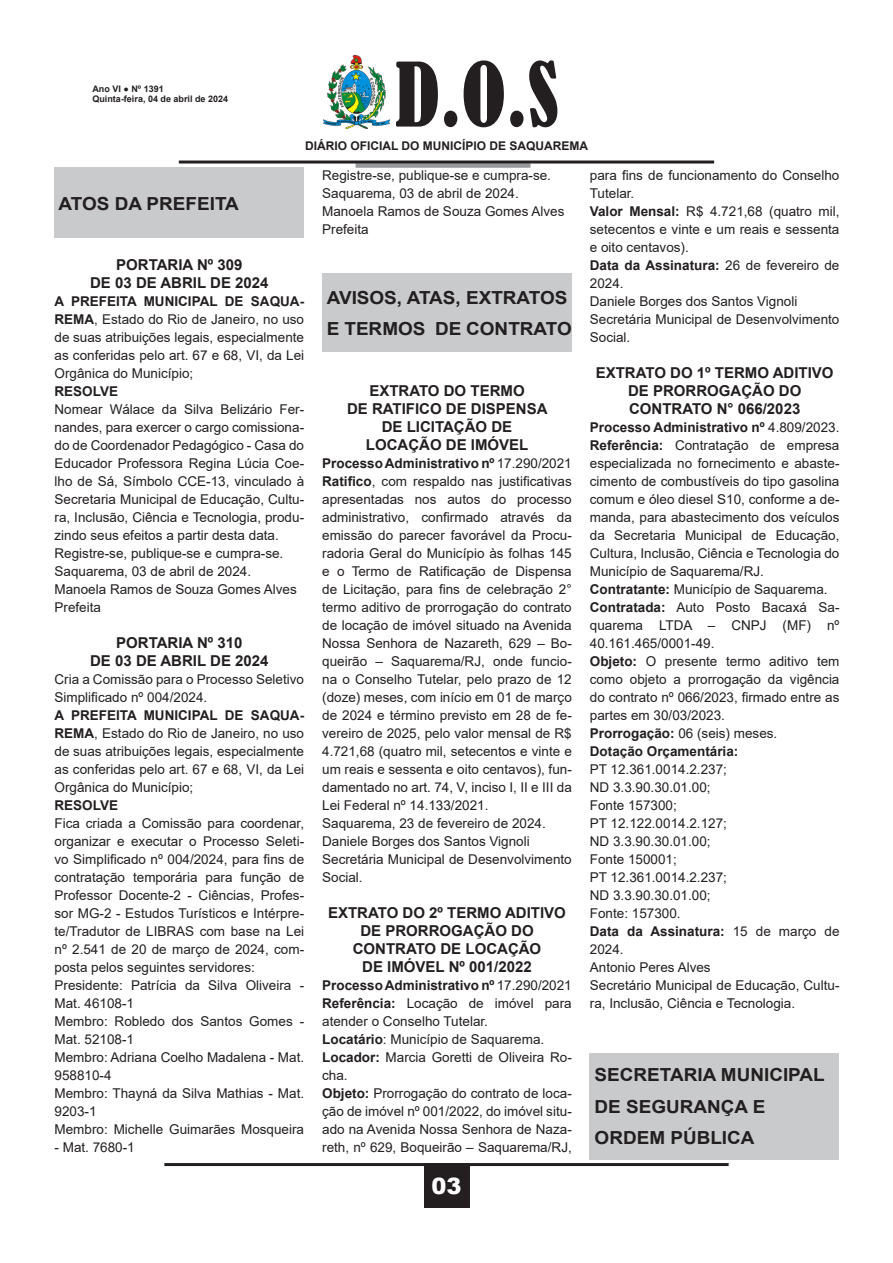
<style>
.page{position:relative;width:893px;height:1263px;background:#fff}
.page>*{position:absolute;margin:0;border:0;box-sizing:border-box;transform-origin:0 0}
.t1{font:condensed 82.5px "Bernard";color:#231f20}
.t2{font:900 22.5px "Arial";color:#fff}
.t3{font:700 18px "Arial";color:#231f20;scale:1.05 1}
.t4{font:700 15px/18px "Arial";color:#231f20;text-align:center}
.t5{font:13.5px/18px "Arial";color:#231f20}
.t6{font:700 13.5px/18px "Arial";color:#231f20}
.t7{font:700 12px "Arial";color:#231f20}
.t8{font:700 9px/10.8px "Arial";color:#231f20}
.s1{font-weight:700}
.s2{font-weight:400}
</style>
<div class="page">
<hr style="left:164px;top:1163px;width:565px;height:3px;background:#231f20">
<div style="left:424px;top:1163px;width:45px;height:45px;background:#231f20"></div>
<img style="left:324px;top:55px;width:65px;height:73px">
<div style="left:356px;top:163px;width:174px;height:5px;background:#97999c"></div>
<hr style="left:179px;top:161px;width:535px;height:3px;background:#231f20">
<div style="left:54px;top:168px;width:250px;height:70px;background:#c9cacc"></div>
<div style="left:322px;top:274px;width:250px;height:78px;background:#c9cacc"></div>
<div style="left:589px;top:1053px;width:250px;height:107px;background:#c9cacc"></div>
<p class="t8" style="left:92px;top:83px;width:137px">Ano VI ● Nº 1391<br>Quinta-feira, 04 de abril de 2024</p>
<h1 class="t1" style="left:395px;top:47px;width:165px">D.O.S</h1>
<p class="t7" style="left:305px;top:137px;width:285px">DIÁRIO OFICIAL DO MUNICÍPIO DE SAQUAREMA</p>
<p class="t3" style="left:59px;top:190px;width:173px">ATOS DA PREFEITA</p>
<p class="t4" style="left:116px;top:256px;width:128px">PORTARIA Nº 309</p>
<p class="t4" style="left:90px;top:274px;width:180px">DE 03 DE ABRIL DE 2024</p>
<p class="t5" style="left:55px;top:292px;width:251px;text-align:justify"><span class="s1">A PREFEITA MUNICIPAL DE SAQUA-REMA</span>, Estado do Rio de Janeiro, no uso de suas atribuições legais, especialmente as conferidas pelo art. 67 e 68, VI, da Lei Orgânica do Município;</p>
<p class="t6" style="left:55px;top:382px;width:65px">RESOLVE</p>
<p class="t5" style="left:55px;top:400px;width:251px;text-align:justify">Nomear Wálace da Silva Belizário Fer&shy;nandes, para exercer o cargo comissiona&shy;do de Coordenador Pedagógico - Casa do Educador Professora Regina Lúcia Coe&shy;lho de Sá, Símbolo CCE-13, vinculado à Secretaria Municipal de Educação, Cultu&shy;ra, Inclusão, Ciência e Tecnologia, produ&shy;zindo seus efeitos a partir desta data.</p>
<p class="t5" style="left:55px;top:544px;width:230px">Registre-se, publique-se e cumpra-se.</p>
<p class="t5" style="left:55px;top:562px;width:198px">Saquarema, 03 de abril de 2024.</p>
<p class="t5" style="left:55px;top:580px;width:244px">Manoela Ramos de Souza Gomes Alves</p>
<p class="t5" style="left:55px;top:598px;width:48px">Prefeita</p>
<p class="t4" style="left:116px;top:634px;width:128px">PORTARIA Nº 310</p>
<p class="t4" style="left:90px;top:652px;width:180px">DE 03 DE ABRIL DE 2024</p>
<p class="t5" style="left:55px;top:670px;width:251px">Cria a Comissão para o Processo Seletivo<br>Simplificado nº 004/2024.</p>
<p class="t5" style="left:55px;top:706px;width:251px;text-align:justify"><span class="s1">A PREFEITA MUNICIPAL DE SAQUA-REMA</span>, Estado do Rio de Janeiro, no uso de suas atribuições legais, especialmente as conferidas pelo art. 67 e 68, VI, da Lei Orgânica do Município;</p>
<p class="t6" style="left:55px;top:796px;width:65px">RESOLVE</p>
<p class="t5" style="left:55px;top:814px;width:251px;text-align:justify">Fica criada a Comissão para coordenar, organizar e executar o Processo Seleti&shy;vo Simplificado nº 004/2024, para fins de contratação temporária para função de Professor Docente-2 - Ciências, Profes&shy;sor MG-2 - Estudos Turísticos e Intérpre&shy;te/Tradutor de LIBRAS com base na Lei nº 2.541 de 20 de março de 2024, com&shy;posta pelos seguintes servidores:</p>
<p class="t5" style="left:55px;top:976px;width:251px">Presidente: Patrícia da Silva Oliveira -<br>Mat. 46108-1</p>
<p class="t5" style="left:55px;top:1012px;width:251px">Membro: Robledo dos Santos Gomes -<br>Mat. 52108-1</p>
<p class="t5" style="left:55px;top:1048px;width:251px">Membro: Adriana Coelho Madalena - Mat.<br>958810-4</p>
<p class="t5" style="left:55px;top:1084px;width:251px">Membro: Thayná da Silva Mathias - Mat.<br>9203-1</p>
<p class="t5" style="left:55px;top:1120px;width:251px">Membro: Michelle Guimarães Mosqueira</p>
<p class="t5" style="left:55px;top:1138px;width:82px">- Mat. 7680-1</p>
<p class="t5" style="left:322px;top:166px;width:230px">Registre-se, publique-se e cumpra-se.</p>
<p class="t5" style="left:322px;top:184px;width:198px">Saquarema, 03 de abril de 2024.</p>
<p class="t5" style="left:322px;top:202px;width:244px">Manoela Ramos de Souza Gomes Alves</p>
<p class="t5" style="left:322px;top:220px;width:48px">Prefeita</p>
<p class="t3" style="left:327px;top:285px;width:231px">AVISOS, ATAS, EXTRATOS</p>
<p class="t3" style="left:327px;top:316px;width:235px">E TERMOS DE CONTRATO</p>
<p class="t4" style="left:369px;top:382px;width:157px">EXTRATO DO TERMO</p>
<p class="t4" style="left:347px;top:400px;width:202px">DE RATIFICO DE DISPENSA</p>
<p class="t4" style="left:382px;top:418px;width:132px">DE LICITAÇÃO DE</p>
<p class="t4" style="left:366px;top:436px;width:164px">LOCAÇÃO DE IMÓVEL</p>
<p class="t6" style="left:322px;top:454px;width:251px">Processo Administrativo nº <span class="s2">17.290/2021</span></p>
<p class="t5" style="left:322px;top:472px;width:251px;text-align:justify"><span class="s1">Ratifico</span>, com respaldo nas justificativas apresentadas nos autos do processo administrativo, confirmado através da emissão do parecer favorável da Procu&shy;radoria Geral do Município às folhas 145 e o Termo de Ratificação de Dispensa de Licitação, para fins de celebração 2° termo aditivo de prorrogação do contrato de locação de imóvel situado na Avenida Nossa Senhora de Nazareth, 629 – Bo&shy;queirão – Saquarema/RJ, onde funcio&shy;na o Conselho Tutelar, pelo prazo de 12 (doze) meses, com início em 01 de março de 2024 e término previsto em 28 de fe&shy;vereiro de 2025, pelo valor mensal de R$ 4.721,68 (quatro mil, setecentos e vinte e um reais e sessenta e oito centavos), fun&shy;damentado no art. 74, V, inciso I, II e III da Lei Federal nº 14.133/2021.</p>
<p class="t5" style="left:322px;top:814px;width:225px">Saquarema, 23 de fevereiro de 2024.</p>
<p class="t5" style="left:322px;top:832px;width:209px">Daniele Borges dos Santos Vignoli</p>
<p class="t5" style="left:322px;top:850px;width:251px">Secretária Municipal de Desenvolvimento<br>Social.</p>
<p class="t4" style="left:328px;top:904px;width:239px">EXTRATO DO 2º TERMO ADITIVO<br>DE PRORROGAÇÃO DO</p>
<p class="t4" style="left:353px;top:940px;width:190px">CONTRATO DE LOCAÇÃO</p>
<p class="t4" style="left:362px;top:958px;width:171px">DE IMÓVEL Nº 001/2022</p>
<p class="t6" style="left:322px;top:976px;width:251px">Processo Administrativo nº <span class="s2">17.290/2021</span></p>
<p class="t5" style="left:322px;top:994px;width:251px"><span class="s1">Referência:</span> Locação de imóvel para atender o Conselho Tutelar.</p>
<p class="t5" style="left:322px;top:1030px;width:224px"><span class="s1">Locatário</span>: Município de Saquarema.</p>
<p class="t5" style="left:322px;top:1048px;width:251px"><span class="s1">Locador:</span> Marcia Goretti de Oliveira Ro&shy;cha.</p>
<p class="t5" style="left:322px;top:1084px;width:251px;text-align:justify"><span class="s1">Objeto:</span> Prorrogação do contrato de loca&shy;ção de imóvel nº 001/2022, do imóvel situ&shy;ado na Avenida Nossa Senhora de Naza&shy;reth, nº 629, Boqueirão – Saquarema/RJ,</p>
<h2 class="t2" style="left:431px;top:1170px;width:32px">03</h2>
<p class="t5" style="left:590px;top:166px;width:251px">para fins de funcionamento do Conselho<br>Tutelar.</p>
<p class="t5" style="left:590px;top:202px;width:251px;text-align:justify"><span class="s1">Valor Mensal:</span> R$ 4.721,68 (quatro mil, setecentos e vinte e um reais e sessenta e oito centavos).</p>
<p class="t5" style="left:590px;top:256px;width:251px"><span class="s1">Data da Assinatura:</span> 26 de fevereiro de<br>2024.</p>
<p class="t5" style="left:590px;top:292px;width:209px">Daniele Borges dos Santos Vignoli</p>
<p class="t5" style="left:590px;top:310px;width:251px">Secretária Municipal de Desenvolvimento<br>Social.</p>
<p class="t4" style="left:596px;top:364px;width:239px">EXTRATO DO 1º TERMO ADITIVO<br>DE PRORROGAÇÃO DO</p>
<p class="t4" style="left:629px;top:400px;width:173px">CONTRATO N° 066/2023</p>
<p class="t6" style="left:590px;top:418px;width:251px">Processo Administrativo nº <span class="s2">4.809/2023.</span></p>
<p class="t5" style="left:590px;top:436px;width:251px;text-align:justify"><span class="s1">Referência:</span> Contratação de empresa especializada no fornecimento e abaste&shy;cimento de combustíveis do tipo gasolina comum e óleo diesel S10, conforme a de&shy;manda, para abastecimento dos veículos da Secretaria Municipal de Educação, Cultura, Inclusão, Ciência e Tecnologia do Município de Saquarema/RJ.</p>
<p class="t5" style="left:590px;top:580px;width:239px"><span class="s1">Contratante:</span> Município de Saquarema.</p>
<p class="t5" style="left:590px;top:598px;width:251px;text-align:justify"><span class="s1">Contratada:</span> Auto Posto Bacaxá Sa&shy;quarema LTDA – CNPJ (MF) nº 40.161.465/0001-49.</p>
<p class="t5" style="left:590px;top:652px;width:251px;text-align:justify"><span class="s1">Objeto:</span> O presente termo aditivo tem como objeto a prorrogação da vigência do contrato nº 066/2023, firmado entre as partes em 30/03/2023.</p>
<p class="t5" style="left:590px;top:724px;width:189px"><span class="s1">Prorrogação:</span> 06 (seis) meses.</p>
<p class="t6" style="left:590px;top:742px;width:150px">Dotação Orçamentária:</p>
<p class="t5" style="left:590px;top:760px;width:139px">PT 12.361.0014.2.237;</p>
<p class="t5" style="left:590px;top:778px;width:122px">ND 3.3.90.30.01.00;</p>
<p class="t5" style="left:590px;top:796px;width:89px">Fonte 157300;</p>
<p class="t5" style="left:590px;top:814px;width:139px">PT 12.122.0014.2.127;</p>
<p class="t5" style="left:590px;top:832px;width:122px">ND 3.3.90.30.01.00;</p>
<p class="t5" style="left:590px;top:850px;width:89px">Fonte 150001;</p>
<p class="t5" style="left:590px;top:868px;width:139px">PT 12.361.0014.2.237;</p>
<p class="t5" style="left:590px;top:886px;width:122px">ND 3.3.90.30.01.00;</p>
<p class="t5" style="left:590px;top:904px;width:92px">Fonte: 157300.</p>
<p class="t6" style="left:590px;top:922px;width:251px">Data da Assinatura: <span class="s2">15 de março de<br>2024.</span></p>
<p class="t5" style="left:590px;top:958px;width:122px">Antonio Peres Alves</p>
<p class="t5" style="left:590px;top:976px;width:251px">Secretário Municipal de Educação, Cultu&shy;ra, Inclusão, Ciência e Tecnologia.</p>
<p class="t3" style="left:595px;top:1062px;width:221px">SECRETARIA MUNICIPAL</p>
<p class="t3" style="left:595px;top:1094px;width:164px">DE SEGURANÇA E</p>
<p class="t3" style="left:595px;top:1125px;width:154px">ORDEM PÚBLICA</p>
</div>
